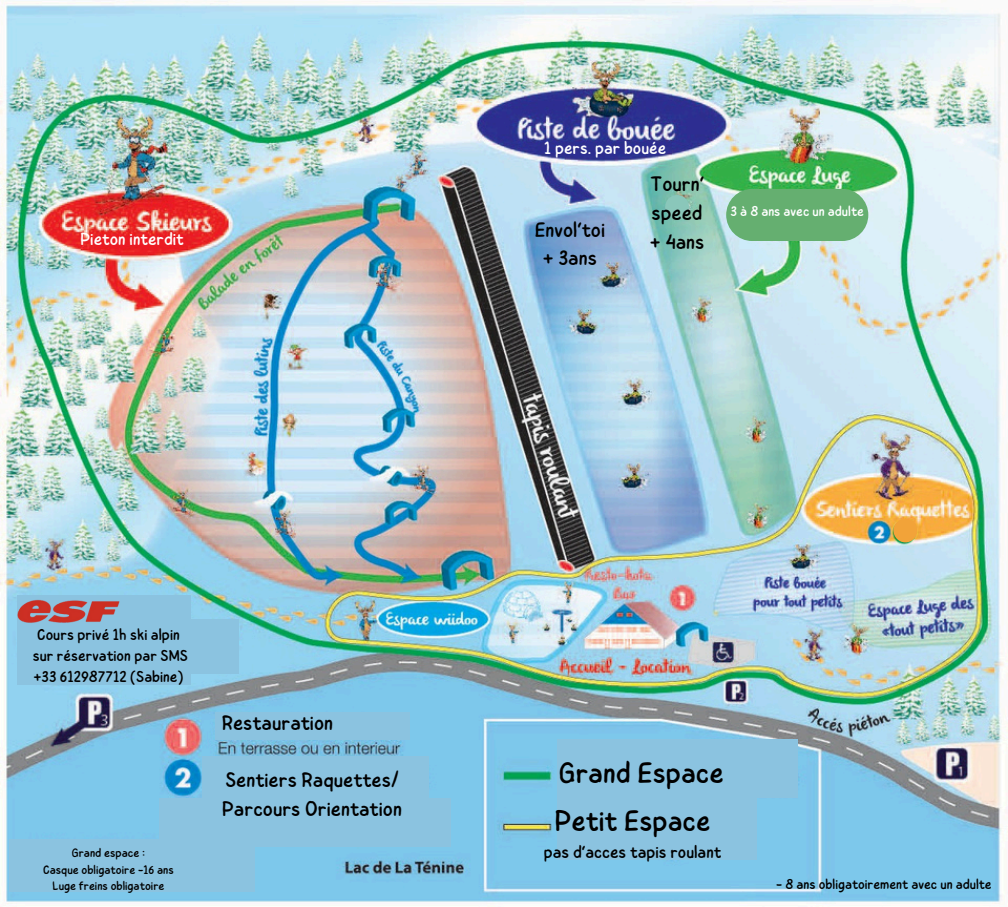
<style>
.page{position:relative;width:1008px;height:907px;background:#fff}
.page>*{position:absolute;margin:0;border:0;box-sizing:border-box;transform-origin:0 0}
.t1{font:29.75px "Childos Arabic";color:#000}
.t2{font:21px/28.9px "Childos Arabic";color:#000}
.t3{font:17.5px "Childos Arabic";color:#fff}
.t4{font:17.5px "Childos Arabic";color:#000}
.t5{font:15.75px/21px "Childos Arabic";color:#000}
.t6{font:14px "Childos Arabic";color:#000}
.t7{font:14px "Childos Arabic";color:#fff}
.t8{font:12.25px "Childos Arabic";color:#000}
</style>
<div class="page">
<img style="left:0;top:1px;width:1008px;height:903px">
<div style="left:191px;top:619px;width:48px;height:55px;background:#8bc3e0"></div>
<div style="left:557px;top:739px;width:240px;height:59px;background:#8bc3e0"></div>
<div style="left:557px;top:798px;width:199px;height:62px;background:#8bc3e0"></div>
<div style="left:17px;top:595px;width:174px;height:89px;background:#8bc3e0"></div>
<img style="left:9px;top:568px;width:118px;height:88px">
<div style="left:215px;top:712px;width:194px;height:27px;background:#8bc3e0"></div>
<div style="left:9px;top:840px;width:246px;height:52px;background:#8bc3e0"></div>
<div style="left:726px;top:189px;width:142px;height:52px;background:#65af70;border-radius:26px"></div>
<div style="left:159px;top:798px;width:292px;height:48px;background:#8bc3e0"></div>
<div style="left:202px;top:757px;width:226px;height:48px;background:#8bc3e0"></div>
<div style="left:893px;top:519px;width:24px;height:23px;background:#f2a339;border-radius:50%"></div>
<div style="left:665px;top:195px;width:24px;height:24px;background:#8ac7ba;border-radius:50%"></div>
<h1 class="t3" style="left:544px;top:136px;width:124px">1 pers. par bouée</h1>
<p class="t2" style="left:650px;top:170px;width:56px">Tourn’ speed</p>
<p class="t2" style="left:535px;top:215px;width:72px;text-align:center">Envol’toi + 3ans</p>
<p class="t3" style="left:81px;top:227px;width:105px">Pieton interdit</p>
<p class="t2" style="left:650px;top:228px;width:56px">+ 4ans</p>
<h2 class="t7" style="left:731px;top:201px;width:135px">3 à 8 ans avec un adulte</h2>
<h3 class="t5" style="left:33px;top:625px;width:157px">Cours privé 1h ski alpin sur réservation par SMS +33 612987712 (Sabine)</h3>
<h2 class="t2" style="left:222px;top:708px;width:113px">Restauration</h2>
<p class="t1" style="left:559px;top:751px;width:166px">Grand Espace</p>
<h3 class="t1" style="left:555px;top:800px;width:157px">Petit Espace</h3>
<h3 class="t4" style="left:544px;top:840px;width:179px">pas d’acces tapis roulant</h3>
<h2 class="t2" style="left:222px;top:766px;width:181px">Sentiers Raquettes/<br>Parcours Orientation</h2>
<h2 class="t8" style="left:72px;top:844px;width:75px">Grand espace :</h2>
<h5 class="t8" style="left:43px;top:861px;width:132px">Casque obligatoire -16 ans</h5>
<p class="t8" style="left:53px;top:877px;width:113px">Luge freins obligatoire</p>
<h4 class="t6" style="left:776px;top:874px;width:217px">- 8 ans obligatoirement avec un adulte</h4>
</div>
